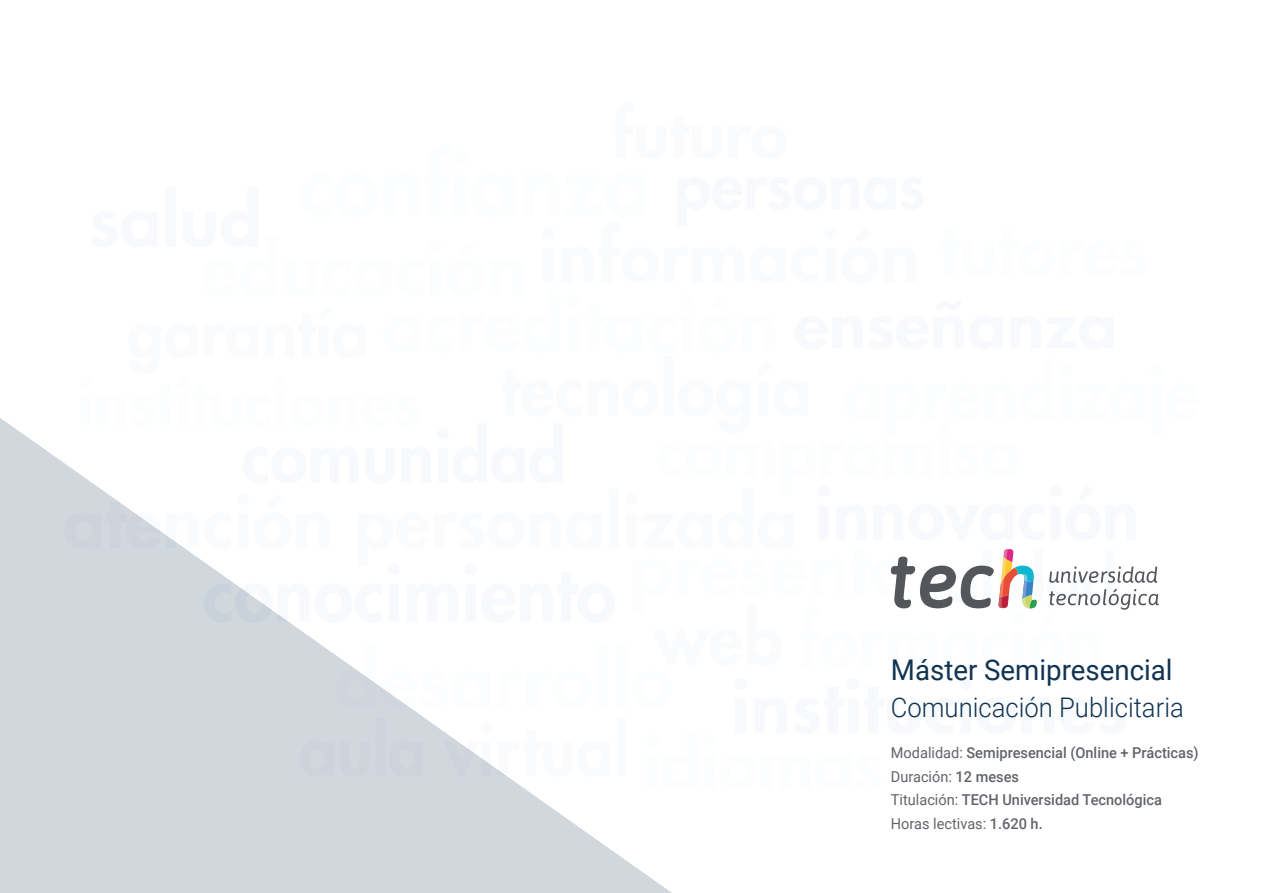
<style>
.page{position:relative;width:1263px;height:893px;background:#fff}
.page>*{position:absolute;margin:0;border:0;box-sizing:border-box;transform-origin:0 0}
.t1{font:28.5px "Roboto";color:#113452}
.t2{font:300 27px "Roboto";color:#113452;scale:.95 1}
.t3{font:500 15px/23.7px "Roboto";color:#61646a}
.s1{font-weight:400}
</style>
<div class="page">
<svg style="left:0;top:418px;width:672px;height:475px;background:#d4dae0"></svg>
<svg style="left:64px;top:418px;width:1095px;height:372px"></svg>
<h1 class="t1" style="left:891px;top:650px;width:283px">Máster Semipresencial</h1>
<h2 class="t2" style="left:891px;top:689px;width:310px">Comunicación Publicitaria</h2>
<p class="t3" style="left:891px;top:740px;width:309px"><span class="s1">Modalidad:</span> Semipresencial (Online + Prácticas)<br><span class="s1">Duración:</span> 12 meses<br><span class="s1">Titulación:</span> TECH Universidad Tecnológica <span class="s1">Horas lectivas:</span> 1.620 h.</p>
</div>
